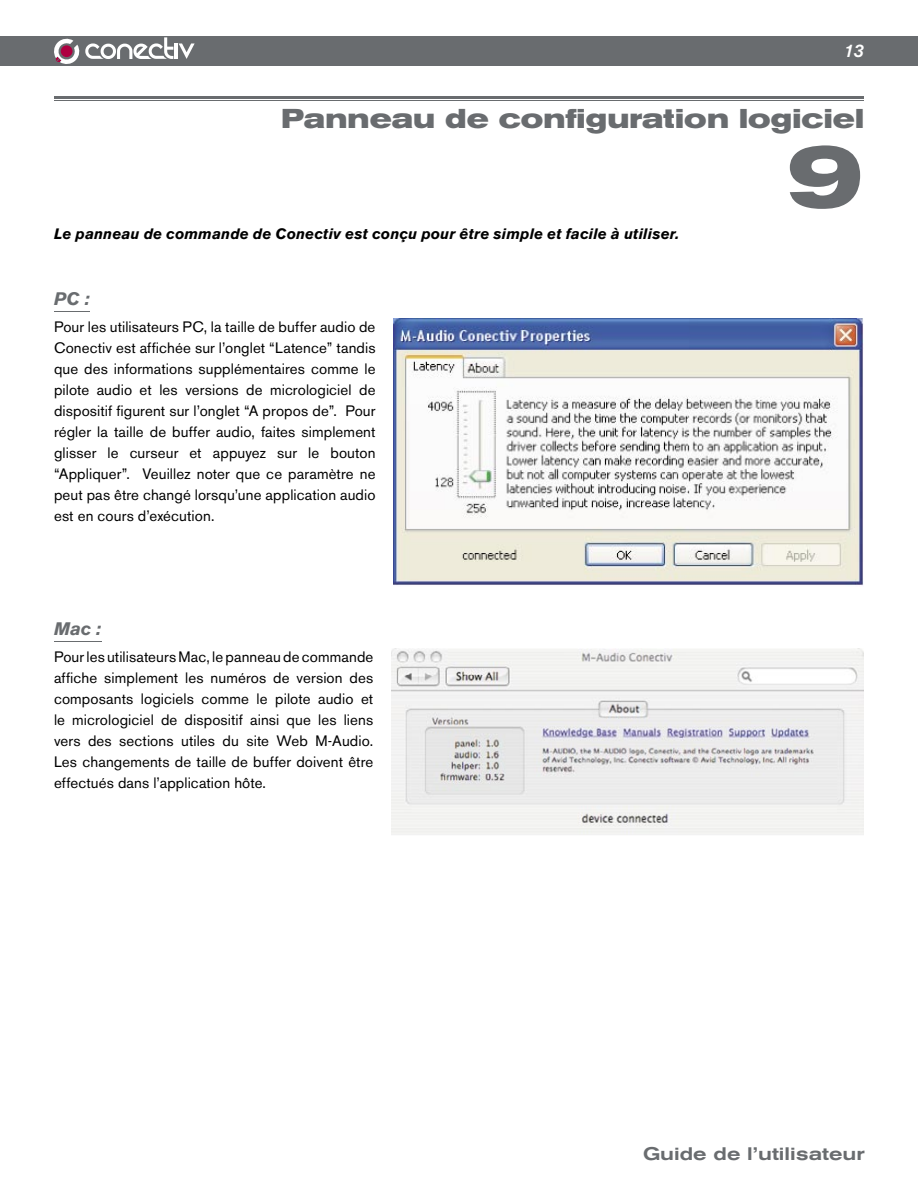
<style>
.page{position:relative;width:918px;height:1188px;background:#fff}
.page>*{position:absolute;margin:0;border:0;box-sizing:border-box;transform-origin:0 0}
.t1{font:700 expanded 90px "Akzidenz Grotesk BE";color:#696c6f}
.t2{font:700 expanded 27px "Akzidenz Grotesk BE";letter-spacing:.005em;color:#696c6f}
.t3{font:500 expanded 18px "Akzidenz Grotesk BE";color:#696c6f}
.t4{font:italic 700 18px "Akzidenz Grotesk BE";color:#696c6f}
.t5{font:italic 500 18px "Akzidenz Grotesk BE";color:#fff}
.t6{font:15px/21px "Akzidenz Grotesk BE";letter-spacing:.01em;color:#000;text-align:justify}
.t7{font:italic 700 15px "Akzidenz Grotesk BE";letter-spacing:.01em;color:#000}
</style>
<div class="page">
<div style="left:0;top:36px;width:918px;height:30px;background:#696c6f"></div>
<hr style="left:175px;top:44px;width:3px;height:15px;background:#fff">
<svg style="left:179px;top:43px;width:16px;height:16px"></svg>
<svg style="left:54px;top:37px;width:119px;height:27px"></svg>
<hr style="left:54px;top:97px;width:810px;height:2px;background:#696c6f">
<hr style="left:54px;top:100px;width:810px;height:1px;background:#696c6f">
<hr style="left:54px;top:311px;width:36px;height:1px;background:#696c6f">
<hr style="left:54px;top:641px;width:47px;height:1px;background:#696c6f">
<img style="left:394px;top:319px;width:470px;height:267px">
<img style="left:391px;top:648px;width:473px;height:187px">
<p class="t5" style="left:844px;top:40px;width:22px">13</p>
<h2 class="t2" style="left:281px;top:103px;width:584px">Panneau de configuration logiciel</h2>
<p class="t7" style="left:54px;top:225px;width:627px">Le panneau de commande de Conectiv est conçu pour être simple et facile à utiliser.</p>
<p class="t4" style="left:54px;top:288px;width:37px">PC :</p>
<p class="t6" style="left:54px;top:317px;width:323px">Pour les utilisateurs PC, la taille de buffer audio de Conectiv est affichée sur l’onglet “Latence” tandis que des informations supplémentaires comme le pilote audio et les versions de micrologiciel de dispositif figurent sur l’onglet “A propos de”. Pour régler la taille de buffer audio, faites simplement glisser le curseur et appuyez sur le bouton “Appliquer”. Veuillez noter que ce paramètre ne peut pas être changé lorsqu’une application audio est en cours d’exécution.</p>
<p class="t4" style="left:54px;top:618px;width:49px">Mac :</p>
<p class="t6" style="left:54px;top:647px;width:321px">Pour les utilisateurs Mac, le panneau de commande affiche simplement les numéros de version des composants logiciels comme le pilote audio et le micrologiciel de dispositif ainsi que les liens vers des sections utiles du site Web M-Audio.<br>Les changements de taille de buffer doivent être effectués dans l’application hôte.</p>
<h1 class="t1" style="left:787px;top:124px;width:78px">9</h1>
<p class="t3" style="left:643px;top:1143px;width:223px">Guide de l’utilisateur</p>
</div>
